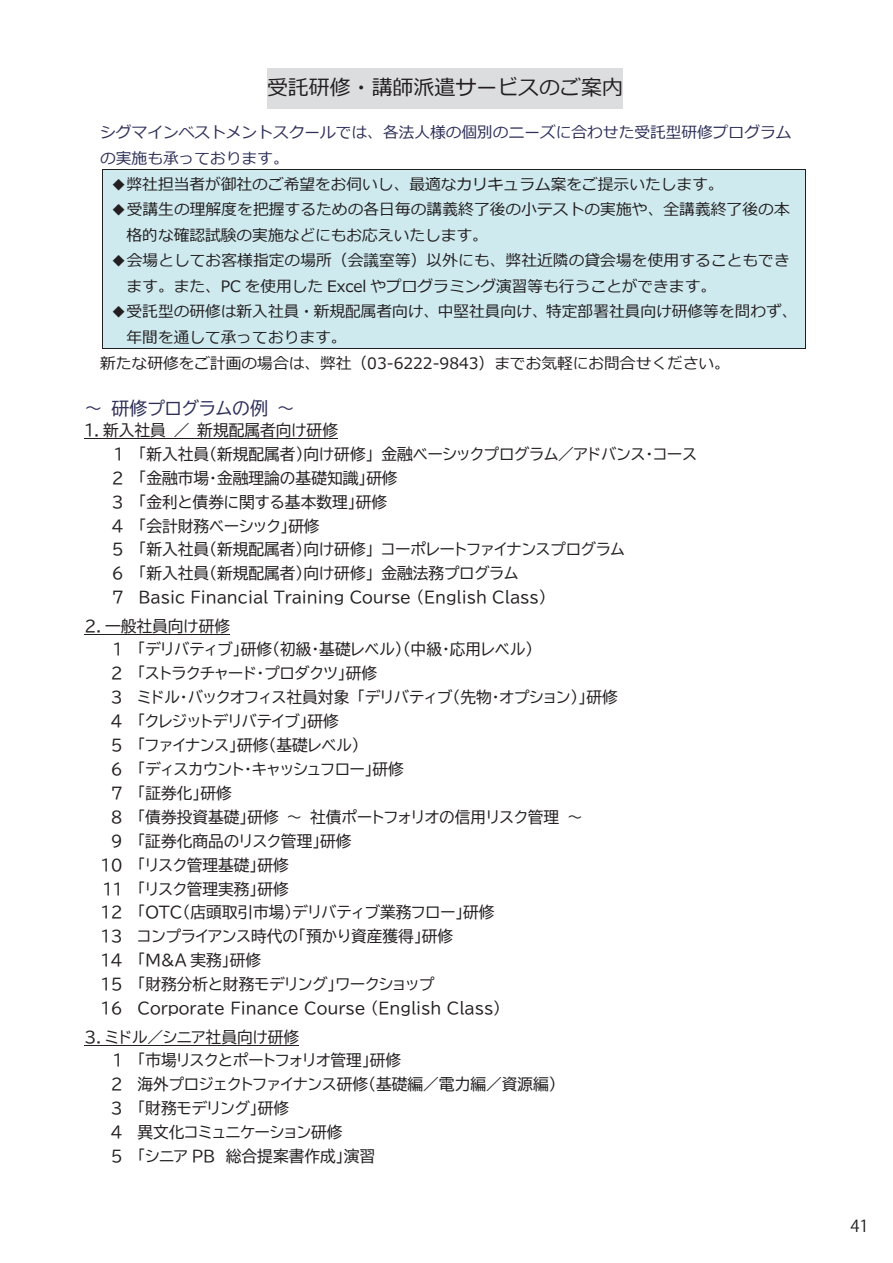
<style>
.page{position:relative;width:893px;height:1263px;background:#fff}
.page>*{position:absolute;margin:0;border:0;box-sizing:border-box;transform-origin:0 0}
.t1{font:20.85px "Meiryo";color:#231f20}
.t2{font:18px "BIZ UDP Gothic";color:#2d2f58}
.t3{font:16.5px "Koz Go Pro";color:#231f20}
.t4{font:15.75px/23.9px "BIZ UDP Gothic";color:#231f20}
.t5{font:15.75px/25.3px "Meiryo";color:#231f20}
.t6{font:15.75px/25.5px "Meiryo";color:#2d2f58}
</style>
<div class="page">
<div style="left:267px;top:68px;width:356px;height:41px;background:#dcdddf"></div>
<div style="left:103px;top:170px;width:702px;height:178px;background:#ceeaef"></div>
<hr style="left:102px;top:169px;width:704px;height:1px;background:#231f20">
<hr style="left:102px;top:170px;width:1px;height:178px;background:#231f20">
<hr style="left:102px;top:348px;width:703px;height:1px;background:#231f20">
<hr style="left:805px;top:170px;width:1px;height:178px;background:#231f20">
<hr style="left:84px;top:438px;width:254px;height:1px;background:#231f20">
<hr style="left:84px;top:634px;width:146px;height:1px;background:#231f20">
<hr style="left:84px;top:1045px;width:215px;height:1px;background:#231f20">
<h1 class="t1" style="left:267px;top:73px;width:357px">受託研修・講師派遣サービスのご案内</h1>
<p class="t6" style="left:100px;top:121px;width:693px">シグマインベストメントスクールでは、各法⼈様の個別のニーズに合わせた受託型研修プログラムの実施も承っております。</p>
<p class="t5" style="left:111px;top:172px;width:614px">◆弊社担当者が御社のご希望をお伺いし、最適なカリキュラム案をご提⽰いたします。</p>
<p class="t5" style="left:127px;top:198px;width:665px;text-indent:-16px">◆受講⽣の理解度を把握するための各⽇毎の講義終了後の⼩テストの実施や、全講義終了後の本格的な確認試験の実施などにもお応えいたします。</p>
<p class="t5" style="left:127px;top:249px;width:665px;text-indent:-16px">◆会場としてお客様指定の場所（会議室等）以外にも、弊社近隣の貸会場を使⽤することもできます。また、PC を使⽤した Excel やプログラミング演習等も⾏うことができます。</p>
<p class="t5" style="left:111px;top:300px;width:688px">◆受託型の研修は新⼊社員・新規配属者向け、中堅社員向け、特定部署社員向け研修等を問わず、</p>
<p class="t5" style="left:127px;top:325px;width:221px">年間を通して承っております。</p>
<p class="t5" style="left:100px;top:351px;width:631px">新たな研修をご計画の場合は、弊社（03-6222-9843）までお気軽にお問合せください。</p>
<p class="t2" style="left:84px;top:399px;width:212px">～ 研修プログラムの例 ～</p>
<p class="t4" style="left:112px;top:418px;width:587px;text-indent:-27px">１．新入社員 ／ 新規配属者向け研修<br>１ 「新入社員（新規配属者）向け研修」 金融ベーシックプログラム／アドバンス・コース<br>2 「金融市場・金融理論の基礎知識」研修<br>3 「金利と債券に関する基本数理」研修<br>4 「会計財務ベーシック」研修<br>5 「新入社員（新規配属者）向け研修」 コーポレートファイナンスプログラム<br>6 「新入社員（新規配属者）向け研修」 金融法務プログラム<br>7 Basic Financial Training Course (English Class)</p>
<p class="t4" style="left:84px;top:614px;width:147px">２．一般社員向け研修</p>
<p class="t4" style="left:113px;top:637px;width:422px">１ 「デリバティブ」研修（初級・基礎レベル）（中級・応用レベル）</p>
<p class="t4" style="left:111px;top:661px;width:268px">２ 「ストラクチャード・プロダクツ」研修</p>
<p class="t4" style="left:111px;top:685px;width:508px">３ ミドル・バックオフィス社員対象 「デリバティブ（先物・オプション）」研修</p>
<p class="t4" style="left:111px;top:709px;width:230px">４ 「クレジットデリバテイブ」研修</p>
<p class="t4" style="left:111px;top:733px;width:250px">５ 「ファイナンス」研修（基礎レベル）</p>
<p class="t4" style="left:111px;top:757px;width:295px">６ 「ディスカウント・キャッシュフロー」研修</p>
<p class="t4" style="left:111px;top:781px;width:123px">７ 「証券化」研修</p>
<p class="t4" style="left:111px;top:805px;width:474px">８ 「債券投資基礎」研修 ～ 社債ポートフォリオの信用リスク管理 ～</p>
<p class="t4" style="left:111px;top:829px;width:242px">９ 「証券化商品のリスク管理」研修</p>
<p class="t4" style="left:101px;top:853px;width:190px">10 「リスク管理基礎」研修</p>
<p class="t4" style="left:103px;top:877px;width:187px">11 「リスク管理実務」研修</p>
<p class="t4" style="left:101px;top:900px;width:395px">12 「OTC（店頭取引市場）デリバティブ業務フロー」研修</p>
<p class="t4" style="left:101px;top:924px;width:354px">13 コンプライアンス時代の「預かり資産獲得」研修</p>
<p class="t4" style="left:101px;top:948px;width:162px">14 「M&amp;A 実務」研修</p>
<p class="t4" style="left:101px;top:972px;width:335px">15 「財務分析と財務モデリング」ワークショップ</p>
<p class="t4" style="left:101px;top:996px;width:402px">16 Corporate Finance Course (English Class)</p>
<p class="t4" style="left:111px;top:1025px;width:448px;text-indent:-26px">３．ミドル／シニア社員向け研修<br>１ 「市場リスクとポートフォリオ管理」研修<br>2 海外プロジェクトファイナンス研修（基礎編／電力編／資源編）<br>３ 「財務モデリング」研修<br>４ 異文化コミュニケーション研修<br>５ 「シニア PB 総合提案書作成」演習</p>
<p class="t3" style="left:850px;top:1215px;width:20px">41</p>
</div>
